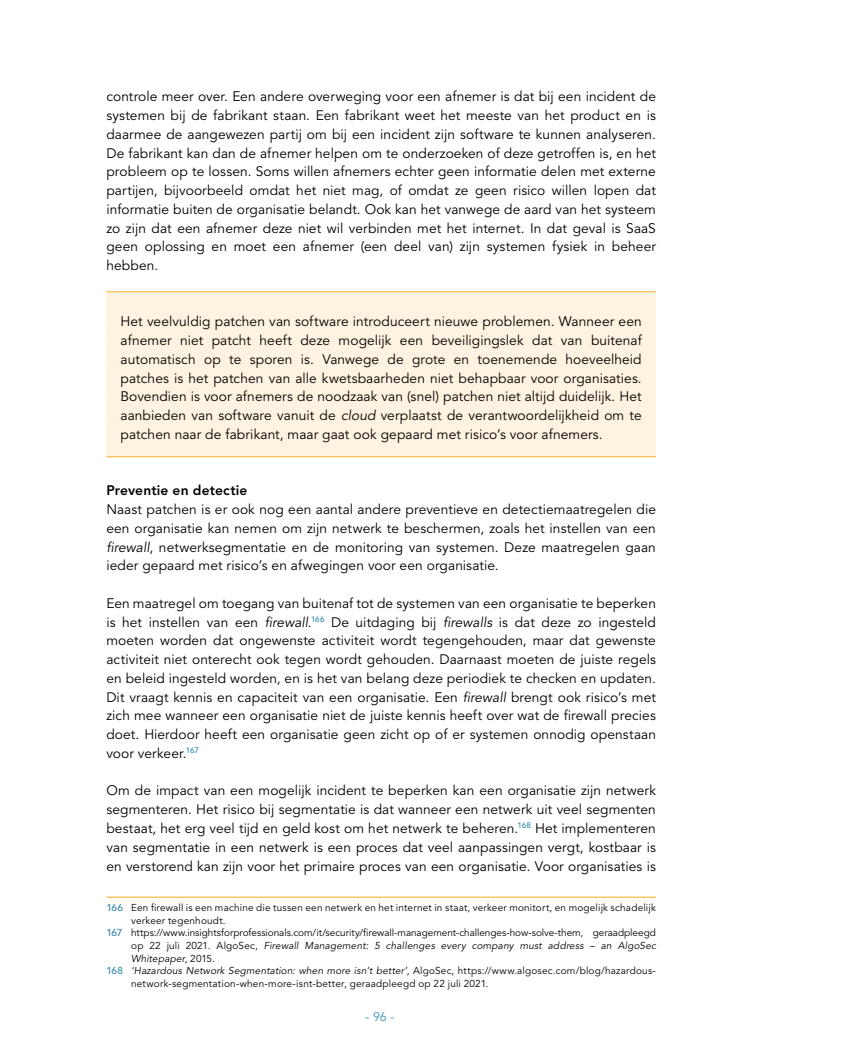
<style>
.page{position:relative;width:851px;height:1053px;background:#fff}
.page>*{position:absolute;margin:0;border:0;box-sizing:border-box;transform-origin:0 0}
.Bodytekst{font:13.75px/18.8px "Avenir LT Std";letter-spacing:.005em;color:#000;text-align:justify}
.Bodytekst-2{font:800 13.75px "Avenir LT Std";letter-spacing:.01em;color:#000}
.t1{font:12.5px "Avenir LT Std";color:#3b97b7}
.Voetnoot{font:10px/12.5px "Avenir LT Std";letter-spacing:.02em;color:#000}
.s1{font-style:italic}
.s2{font-weight:500;color:#3086ac}
</style>
<div class="page">
<div style="left:106px;top:292px;width:550px;height:164px;background:#fef3e0"></div>
<hr style="left:106px;top:291px;width:550px;height:1px;background:#f8b032">
<hr style="left:106px;top:456px;width:550px;height:1px;background:#f8b032">
<hr style="left:106px;top:896px;width:550px;height:1px;background:#f9aa18">
<p class="Bodytekst" style="left:106px;top:88px;width:551px">controle meer over. Een andere overweging voor een afnemer is dat bij een incident de systemen bij de fabrikant staan. Een fabrikant weet het meeste van het product en is daarmee de aangewezen partij om bij een incident zijn software te kunnen analyseren.<br>De fabrikant kan dan de afnemer helpen om te onderzoeken of deze getroffen is, en het probleem op te lossen. Soms willen afnemers echter geen informatie delen met externe partijen, bijvoorbeeld omdat het niet mag, of omdat ze geen risico willen lopen dat informatie buiten de organisatie belandt. Ook kan het vanwege de aard van het systeem zo zijn dat een afnemer deze niet wil verbinden met het internet. In dat geval is SaaS geen oplossing en moet een afnemer (een deel van) zijn systemen fysiek in beheer hebben.</p>
<p class="Bodytekst" style="left:120px;top:313px;width:522px">Het veelvuldig patchen van software introduceert nieuwe problemen. Wanneer een afnemer niet patcht heeft deze mogelijk een beveiligingslek dat van buitenaf automatisch op te sporen is. Vanwege de grote en toenemende hoeveelheid patches is het patchen van alle kwetsbaarheden niet behapbaar voor organisaties.<br>Bovendien is voor afnemers de noodzaak van (snel) patchen niet altijd duidelijk. Het aanbieden van software vanuit de <span class="s1">cloud</span> verplaatst de verantwoordelijkheid om te patchen naar de fabrikant, maar gaat ook gepaard met risico’s voor afnemers.</p>
<p class="Bodytekst-2" style="left:106px;top:482px;width:143px">Preventie en detectie</p>
<p class="Bodytekst" style="left:106px;top:500px;width:551px">Naast patchen is er ook nog een aantal andere preventieve en detectiemaatregelen die een organisatie kan nemen om zijn netwerk te beschermen, zoals het instellen van een <span class="s1">firewall</span>, netwerksegmentatie en de monitoring van systemen. Deze maatregelen gaan ieder gepaard met risico’s en afwegingen voor een organisatie.</p>
<p class="Bodytekst" style="left:106px;top:594px;width:551px">Een maatregel om toegang van buitenaf tot de systemen van een organisatie te beperken is het instellen van een <span class="s1">firewall.</span><sup>166</sup> De uitdaging bij <span class="s1">firewalls</span> is dat deze zo ingesteld moeten worden dat ongewenste activiteit wordt tegengehouden, maar dat gewenste activiteit niet onterecht ook tegen wordt gehouden. Daarnaast moeten de juiste regels en beleid ingesteld worden, en is het van belang deze periodiek te checken en updaten.<br>Dit vraagt kennis en capaciteit van een organisatie. Een <span class="s1">firewall</span> brengt ook risico’s met zich mee wanneer een organisatie niet de juiste kennis heeft over wat de firewall precies doet. Hierdoor heeft een organisatie geen zicht op of er systemen onnodig openstaan voor verkeer.<sup>167</sup></p>
<p class="Bodytekst" style="left:106px;top:781px;width:551px">Om de impact van een mogelijk incident te beperken kan een organisatie zijn netwerk segmenteren. Het risico bij segmentatie is dat wanneer een netwerk uit veel segmenten bestaat, het erg veel tijd en geld kost om het netwerk te beheren.<sup>168</sup> Het implementeren van segmentatie in een netwerk is een proces dat veel aanpassingen vergt, kostbaar is en verstorend kan zijn voor het primaire proces van een organisatie. Voor organisaties is</p>
<p class="Voetnoot" style="left:131px;top:902px;width:526px;text-indent:-25px"><span class="s2">166</span> Een firewall is een machine die tussen een netwerk en het internet in staat, verkeer monitort, en mogelijk schadelijk verkeer tegenhoudt.</p>
<p class="Voetnoot" style="left:131px;top:927px;width:526px;text-align:justify;text-indent:-25px"><span class="s2">167</span> https://www.insightsforprofessionals.com/it/security/firewall-management-challenges-how-solve-them, geraadpleegd op 22 juli 2021. AlgoSec, <span class="s1">Firewall Management: 5 challenges every company must address – an AlgoSec Whitepaper,</span> 2015.</p>
<p class="Voetnoot" style="left:131px;top:964px;width:526px;text-indent:-25px"><span class="s2">168</span> <span class="s1">‘Hazardous Network Segmentation: when more isn’t better’</span>, AlgoSec, https://www.algosec.com/blog/hazardous&shy;network-segmentation-when-more-isnt-better, geraadpleegd op 22 juli 2021.</p>
<p class="t1" style="left:365px;top:1009px;width:31px">- 96 -</p>
</div>
